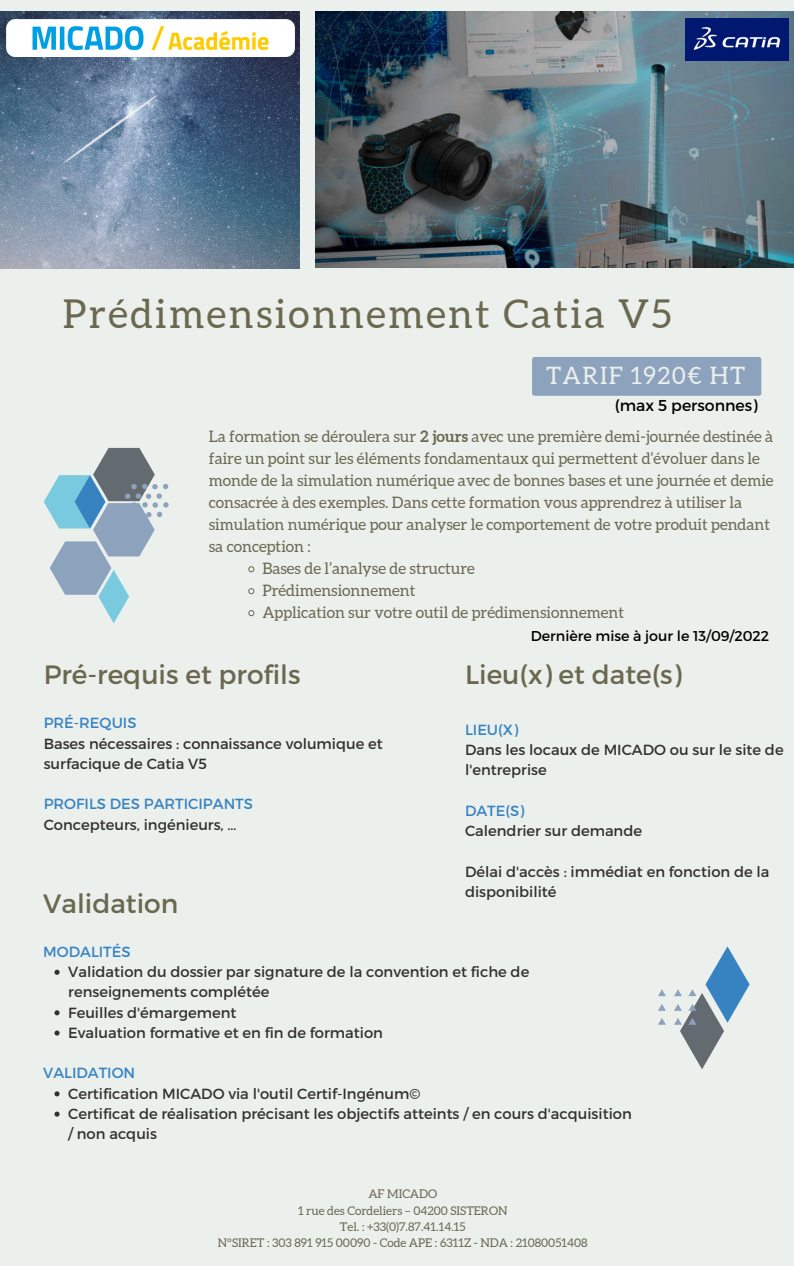
<style>
.page{position:relative;width:794px;height:1266px;background:#fff}
.page>*{position:absolute;margin:0;border:0;box-sizing:border-box;transform-origin:0 0}
.t1{font:39.75px "Aleo";letter-spacing:.06em;color:#6b6850}
.t2{font:26.47px "Montserrat";color:#6b6850}
.t3{font:24px "Aleo";letter-spacing:.06em;color:#ebf0ed}
.t4{font:15.75px/22px "Aleo";color:#6b6850}
.t5{font:15.75px "Montserrat";color:#000}
.t6{font:14.7px/20.2px "Montserrat";color:#333130}
.t7{font:14.7px "Montserrat";color:#3783c2}
.t8{font:14.25px "Montserrat";color:#000}
.t9{font:12px/16.4px "Aleo";color:#6b6850;text-align:center}
.s1{font-weight:700}
</style>
<div class="page">
<div style="left:0;top:0;width:793px;height:1266px;background:#ebf0ed"></div>
<img style="left:0;top:11px;width:299px;height:258px">
<img style="left:315px;top:11px;width:478px;height:256px">
<svg style="left:44px;top:448px;width:124px;height:175px"></svg>
<svg style="left:658px;top:989px;width:7px;height:7px"></svg>
<svg style="left:658px;top:1004px;width:7px;height:7px"></svg>
<svg style="left:658px;top:1018px;width:7px;height:6px"></svg>
<svg style="left:674px;top:946px;width:75px;height:123px"></svg>
<div style="left:532px;top:357px;width:229px;height:39px;background:#8da3bd;border-radius:3px"></div>
<img style="left:6px;top:20px;width:288px;height:36px">
<img style="left:685px;top:18px;width:102px;height:42px">
<svg style="left:248px;top:566px;width:6px;height:6px"></svg>
<svg style="left:248px;top:588px;width:6px;height:6px"></svg>
<svg style="left:248px;top:610px;width:6px;height:6px"></svg>
<svg style="left:54px;top:969px;width:6px;height:6px"></svg>
<svg style="left:54px;top:1010px;width:6px;height:5px"></svg>
<svg style="left:54px;top:1030px;width:6px;height:5px"></svg>
<svg style="left:54px;top:1091px;width:6px;height:5px"></svg>
<svg style="left:54px;top:1111px;width:6px;height:5px"></svg>
<h1 class="t1" style="left:63px;top:292px;width:610px">Prédimensionnement Catia V5</h1>
<h3 class="t3" style="left:545px;top:362px;width:201px">TARIF 1920€ HT</h3>
<p class="t5" style="left:614px;top:395px;width:144px">(max 5 personnes)</p>
<p class="t4" style="left:209px;top:426px;width:566px">La formation se déroulera sur <span class="s1">2 jours</span> avec une première demi-journée destinée à faire un point sur les éléments fondamentaux qui permettent d’évoluer dans le monde de la simulation numérique avec de bonnes bases et une journée et demie consacrée à des exemples. Dans cette formation vous apprendrez à utiliser la simulation numérique pour analyser le comportement de votre produit pendant sa conception :</p>
<p class="t4" style="left:262px;top:557px;width:363px">Bases de l’analyse de structure<br>Prédimensionnement<br>Application sur votre outil de prédimensionnement</p>
<h2 class="t2" style="left:44px;top:657px;width:258px">Pré-requis et profils</h2>
<p class="t7" style="left:44px;top:713px;width:94px">PRÉ-REQUIS</p>
<p class="t6" style="left:44px;top:732px;width:340px">Bases nécessaires : connaissance volumique et surfacique de Catia V5</p>
<p class="t7" style="left:44px;top:794px;width:211px">PROFILS DES PARTICIPANTS</p>
<p class="t6" style="left:44px;top:813px;width:194px">Concepteurs, ingénieurs, …</p>
<h2 class="t2" style="left:43px;top:886px;width:136px">Validation</h2>
<p class="t7" style="left:43px;top:942px;width:89px">MODALITÉS</p>
<p class="t8" style="left:530px;top:626px;width:240px">Dernière mise à jour le 13/09/2022</p>
<h2 class="t2" style="left:465px;top:657px;width:218px">Lieu(x) et date(s)</h2>
<p class="t7" style="left:465px;top:720px;width:55px">LIEU(X)</p>
<p class="t6" style="left:465px;top:739px;width:320px">Dans les locaux de MICADO ou sur le site de l'entreprise</p>
<p class="t7" style="left:465px;top:801px;width:61px">DATE(S)</p>
<p class="t6" style="left:465px;top:820px;width:178px">Calendrier sur demande</p>
<p class="t6" style="left:465px;top:860px;width:306px">Délai d'accès : immédiat en fonction de la disponibilité</p>
<p class="t6" style="left:68px;top:961px;width:462px">Validation du dossier par signature de la convention et fiche de renseignements complétée<br>Feuilles d'émargement<br>Evaluation formative et en fin de formation</p>
<p class="t7" style="left:43px;top:1063px;width:93px">VALIDATION</p>
<p class="t6" style="left:68px;top:1082px;width:564px">Certification MICADO via l'outil Certif-Ingénum©<br>Certificat de réalisation précisant les objectifs atteints / en cours d'acquisition / non acquis</p>
<p class="t9" style="left:218px;top:1186px;width:371px">AF MICADO<br>1 rue des Cordeliers – 04200 SISTERON<br>Tel. : +33(0)7.87.41.14.15<br>N°SIRET : 303 891 915 00090 - Code APE : 6311Z - NDA : 21080051408</p>
</div>
